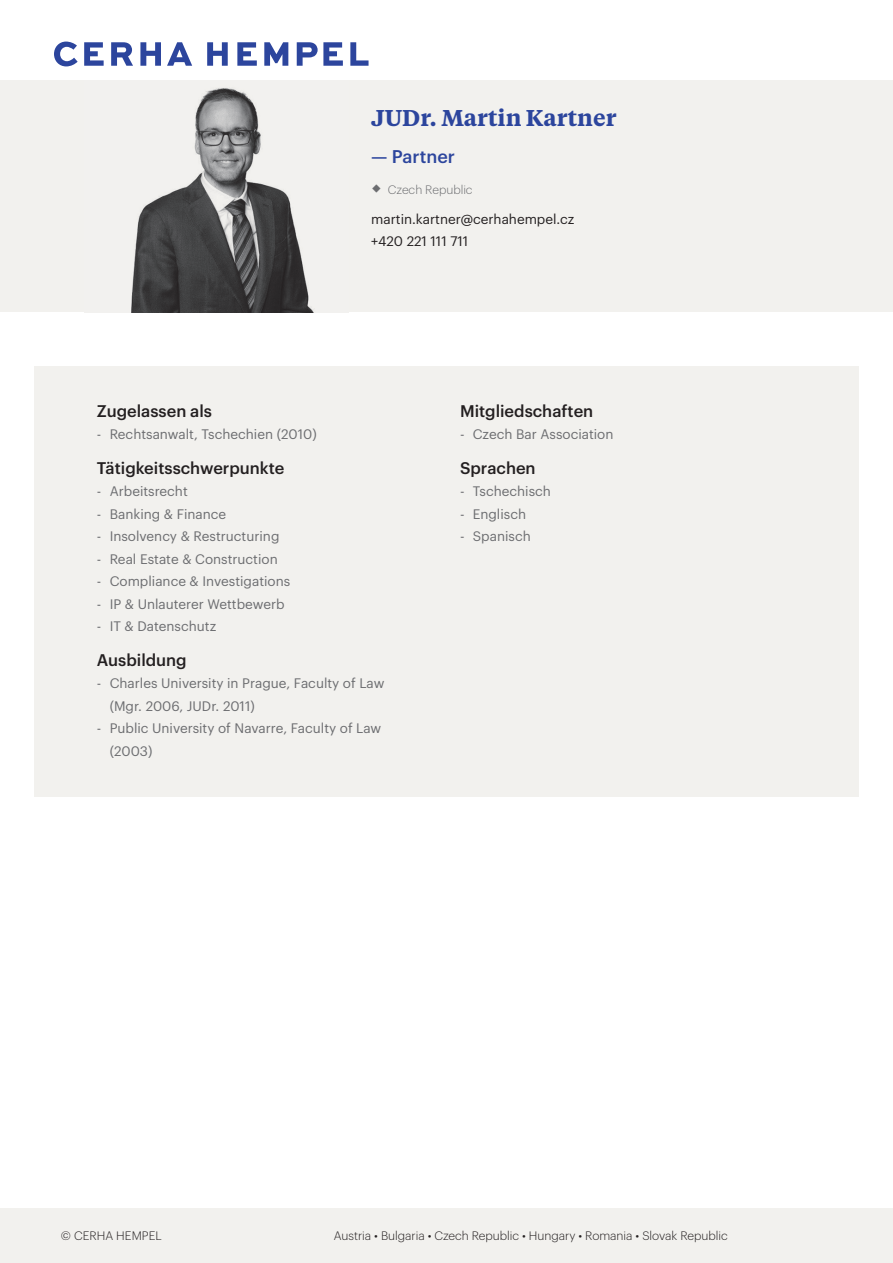
<style>
.page{position:relative;width:893px;height:1263px;background:#fff}
.page>*{position:absolute;margin:0;border:0;box-sizing:border-box;transform-origin:0 0}
.Einf__Abs{font:600 22.8px "Tiempos Text";color:#2c459d}
.Einf__Abs-2{font:500 18px "Graphik";color:#2c459d}
.Einf__Abs-3{font:500 16.5px "Graphik";color:#231f20}
.Einf__Abs-4{font:13.5px/22.5px "Graphik";color:#6c6d70}
.Einf__Abs-5{font:13.5px "Graphik";color:#231f20}
.t1{font:300 12px "Graphik";color:#231f20}
.Einf__Abs-6{font:300 12px "Graphik";color:#6c6d70}
</style>
<div class="page">
<svg style="left:54px;top:42px;width:315px;height:24px"></svg>
<div style="left:0;top:1209px;width:893px;height:54px;background:#f2f1ee"></div>
<div style="left:34px;top:367px;width:825px;height:430px;background:#f2f1ee"></div>
<div style="left:0;top:81px;width:893px;height:231px;background:#f2f1ee"></div>
<img style="left:131px;top:88px;width:183px;height:224px">
<p class="Einf__Abs" style="left:371px;top:102px;width:247px">JUDr. Martin Kartner</p>
<p class="Einf__Abs-2" style="left:371px;top:143px;width:85px">— Partner</p>
<p class="Einf__Abs-6" style="left:388px;top:180px;width:86px">Czech Republic</p>
<p class="Einf__Abs-5" style="left:371px;top:208px;width:205px">martin.kartner@cerhahempel.cz</p>
<p class="Einf__Abs-5" style="left:371px;top:231px;width:99px">+420 221 111 711</p>
<p class="Einf__Abs-3" style="left:97px;top:398px;width:117px">Zugelassen als</p>
<p class="Einf__Abs-4" style="left:97px;top:422px;width:221px">- Rechtsanwalt, Tschechien (2010)</p>
<p class="Einf__Abs-3" style="left:97px;top:455px;width:189px">Tätigkeitsschwerpunkte</p>
<p class="Einf__Abs-4" style="left:97px;top:479px;width:92px">- Arbeitsrecht</p>
<p class="Einf__Abs-4" style="left:97px;top:501px;width:131px">- Banking &amp; Finance</p>
<p class="Einf__Abs-4" style="left:97px;top:524px;width:184px">- Insolvency &amp; Restructuring</p>
<p class="Einf__Abs-4" style="left:97px;top:546px;width:182px">- Real Estate &amp; Construction</p>
<p class="Einf__Abs-4" style="left:97px;top:569px;width:195px">- Compliance &amp; Investigations</p>
<p class="Einf__Abs-4" style="left:97px;top:591px;width:189px">- IP &amp; Unlauterer Wettbewerb</p>
<p class="Einf__Abs-4" style="left:97px;top:614px;width:121px">- IT &amp; Datenschutz</p>
<p class="Einf__Abs-3" style="left:97px;top:647px;width:91px">Ausbildung</p>
<p class="Einf__Abs-4" style="left:110px;top:671px;width:276px;text-indent:-13px">- Charles University in Prague, Faculty of Law (Mgr. 2006, JUDr. 2011)</p>
<p class="Einf__Abs-4" style="left:110px;top:716px;width:273px;text-indent:-13px">- Public University of Navarre, Faculty of Law (2003)</p>
<p class="Einf__Abs-3" style="left:460px;top:398px;width:135px">Mitgliedschaften</p>
<p class="Einf__Abs-4" style="left:460px;top:422px;width:155px">- Czech Bar Association</p>
<p class="Einf__Abs-3" style="left:460px;top:455px;width:77px">Sprachen</p>
<p class="Einf__Abs-4" style="left:460px;top:479px;width:92px">- Tschechisch</p>
<p class="Einf__Abs-4" style="left:460px;top:501px;width:68px">- Englisch</p>
<p class="Einf__Abs-4" style="left:460px;top:524px;width:72px">- Spanisch</p>
<p class="t1" style="left:61px;top:1227px;width:102px">© CERHA HEMPEL</p>
<p class="t1" style="left:334px;top:1227px;width:395px">Austria • Bulgaria • Czech Republic • Hungary • Romania • Slovak Republic</p>
</div>
